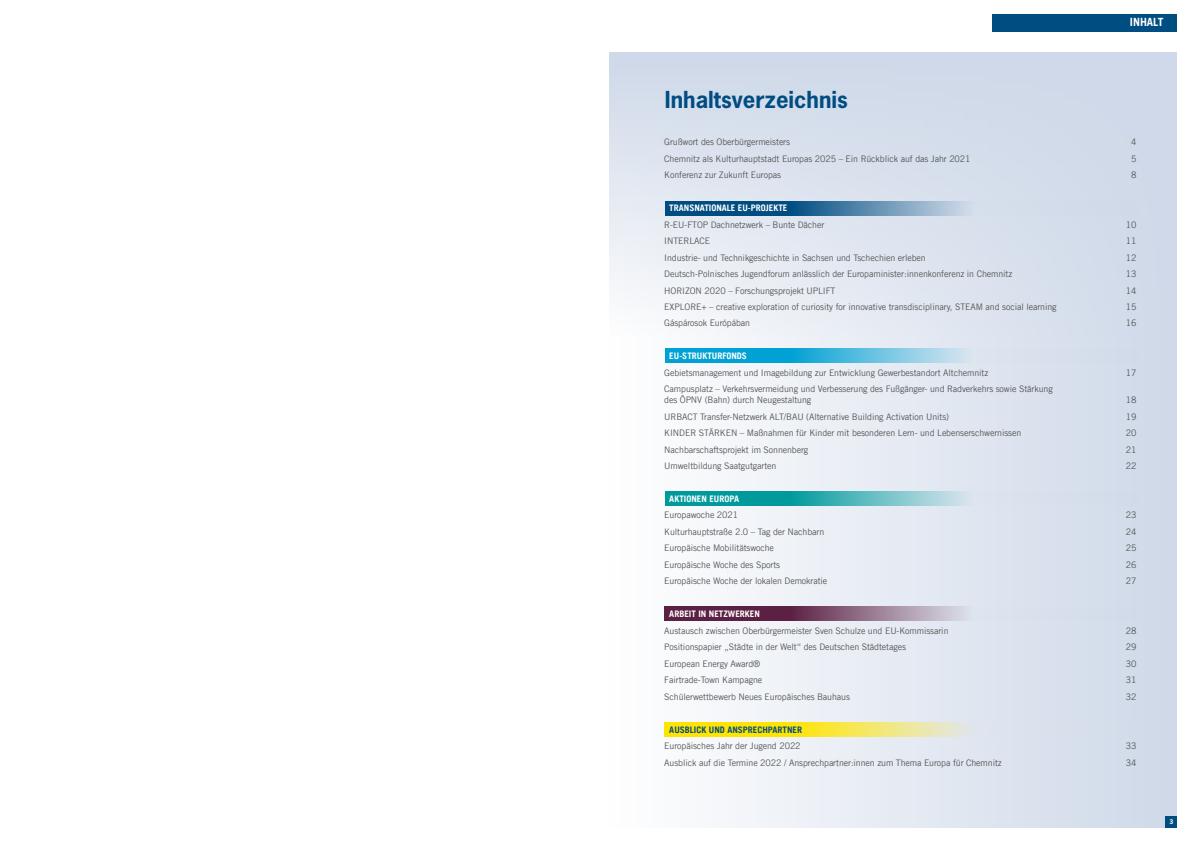
<style>
.page{position:relative;width:1191px;height:842px;background:#fff}
.page>*{position:absolute;margin:0;border:0;box-sizing:border-box;transform-origin:0 0}
.t1{font:700 22px "News Gothic Std";color:#004d82}
.t2{font:700 11.3px "Trade Gothic LT";color:#fff}
.t3{font:9px/10.8px "Trade Gothic LT";letter-spacing:-.01em;color:#565656}
.t4{font:700 9px "Trade Gothic LT";color:#fff}
.t5{font:700 9px "Trade Gothic LT";color:#004d82}
.t6{font:700 6.1px "News Gothic Std";color:#fff}
</style>
<div class="page">
<svg style="left:609px;top:52px;width:567px;height:776px"></svg>
<div style="left:1165px;top:816px;width:12px;height:12px;background:#004d82"></div>
<svg style="left:665px;top:201px;width:473px;height:15px;background:#739bba"></svg>
<svg style="left:665px;top:348px;width:473px;height:15px;background:#76c4e2"></svg>
<svg style="left:665px;top:491px;width:473px;height:15px;background:#76c1c8"></svg>
<svg style="left:664px;top:606px;width:473px;height:15px;background:#a0899f"></svg>
<svg style="left:664px;top:722px;width:473px;height:15px;background:#ece380"></svg>
<div style="left:992px;top:14px;width:184px;height:18px;background:#004d82"></div>
<h1 class="t1" style="left:665px;top:85px;width:184px">Inhaltsverzeichnis</h1>
<p class="t2" style="left:1130px;top:15px;width:35px">INHALT</p>
<p class="t3" style="left:664px;top:137px;width:127px">Grußwort des Oberbürgermeisters</p>
<p class="t3" style="left:1131px;top:137px;width:7px">4</p>
<p class="t3" style="left:664px;top:153px;width:308px">Chemnitz als Kulturhauptstadt Europas 2025 – Ein Rückblick auf das Jahr 2021</p>
<p class="t3" style="left:1131px;top:153px;width:7px">5</p>
<p class="t3" style="left:664px;top:169px;width:118px">Konferenz zur Zukunft Europas</p>
<p class="t3" style="left:1131px;top:169px;width:7px">8</p>
<p class="t4" style="left:669px;top:202px;width:120px">TRANSNATIONALE EU-PROJEKTE</p>
<p class="t3" style="left:664px;top:219px;width:161px">R-EU-FTOP Dachnetzwerk – Bunte Dächer</p>
<p class="t3" style="left:1125px;top:219px;width:12px">10</p>
<p class="t3" style="left:664px;top:235px;width:47px">INTERLACE</p>
<p class="t3" style="left:1125px;top:235px;width:12px">11</p>
<p class="t3" style="left:664px;top:252px;width:263px">Industrie- und Technikgeschichte in Sachsen und Tschechien erleben</p>
<p class="t3" style="left:1125px;top:252px;width:12px">12</p>
<p class="t3" style="left:664px;top:268px;width:349px">Deutsch-Polnisches Jugendforum anlässlich der Europaminister:innenkonferenz in Chemnitz</p>
<p class="t3" style="left:1125px;top:268px;width:12px">13</p>
<p class="t3" style="left:664px;top:285px;width:173px">HORIZON 2020 – Forschungsprojekt UPLIFT</p>
<p class="t3" style="left:1125px;top:285px;width:12px">14</p>
<p class="t3" style="left:664px;top:301px;width:394px">EXPLORE+ – creative exploration of curiosity for innovative transdisciplinary, STEAM and social learning</p>
<p class="t3" style="left:1125px;top:301px;width:12px">15</p>
<p class="t3" style="left:664px;top:318px;width:87px">Gáspárosok Európában</p>
<p class="t3" style="left:1125px;top:318px;width:12px">16</p>
<p class="t4" style="left:669px;top:351px;width:79px">EU-STRUKTURFONDS</p>
<p class="t3" style="left:664px;top:367px;width:325px">Gebietsmanagement und Imagebildung zur Entwicklung Gewerbestandort Altchemnitz</p>
<p class="t3" style="left:1125px;top:367px;width:12px">17</p>
<p class="t3" style="left:664px;top:384px;width:390px">Campusplatz – Verkehrsvermeidung und Verbesserung des Fußgänger- und Radverkehrs sowie Stärkung des ÖPNV (Bahn) durch Neugestaltung</p>
<p class="t3" style="left:1125px;top:394px;width:12px">18</p>
<p class="t3" style="left:664px;top:411px;width:286px">URBACT Transfer-Netzwerk ALT/BAU (Alternative Building Activation Units)</p>
<p class="t3" style="left:1125px;top:411px;width:12px">19</p>
<p class="t3" style="left:664px;top:427px;width:358px">KINDER STÄRKEN – Maßnahmen für Kinder mit besonderen Lern- und Lebenserschwernissen</p>
<p class="t3" style="left:1125px;top:427px;width:12px">20</p>
<p class="t3" style="left:664px;top:444px;width:145px">Nachbarschaftsprojekt im Sonnenberg</p>
<p class="t3" style="left:1125px;top:444px;width:12px">21</p>
<p class="t3" style="left:664px;top:460px;width:114px">Umweltbildung Saatgutgarten</p>
<p class="t3" style="left:1125px;top:460px;width:12px">22</p>
<p class="t4" style="left:669px;top:493px;width:71px">AKTIONEN EUROPA</p>
<p class="t3" style="left:664px;top:510px;width:75px">Europawoche 2021</p>
<p class="t3" style="left:1125px;top:510px;width:12px">23</p>
<p class="t3" style="left:664px;top:526px;width:161px">Kulturhauptstraße 2.0 – Tag der Nachbarn</p>
<p class="t3" style="left:1125px;top:526px;width:12px">24</p>
<p class="t3" style="left:664px;top:543px;width:111px">Europäische Mobilitätswoche</p>
<p class="t3" style="left:1125px;top:543px;width:12px">25</p>
<p class="t3" style="left:664px;top:559px;width:117px">Europäische Woche des Sports</p>
<p class="t3" style="left:1125px;top:559px;width:12px">26</p>
<p class="t3" style="left:664px;top:576px;width:164px">Europäische Woche der lokalen Demokratie</p>
<p class="t3" style="left:1125px;top:576px;width:12px">27</p>
<p class="t4" style="left:669px;top:608px;width:92px">ARBEIT IN NETZWERKEN</p>
<p class="t3" style="left:664px;top:625px;width:286px">Austausch zwischen Oberbürgermeister Sven Schulze und EU-Kommissarin</p>
<p class="t3" style="left:1125px;top:625px;width:12px">28</p>
<p class="t3" style="left:664px;top:641px;width:243px">Positionspapier „Städte in der Welt“ des Deutschen Städtetages</p>
<p class="t3" style="left:1125px;top:641px;width:12px">29</p>
<p class="t3" style="left:664px;top:658px;width:98px">European Energy Award®</p>
<p class="t3" style="left:1125px;top:658px;width:12px">30</p>
<p class="t3" style="left:664px;top:674px;width:99px">Fairtrade-Town Kampagne</p>
<p class="t3" style="left:1125px;top:674px;width:12px">31</p>
<p class="t3" style="left:664px;top:691px;width:187px">Schülerwettbewerb Neues Europäisches Bauhaus</p>
<p class="t3" style="left:1125px;top:691px;width:12px">32</p>
<p class="t5" style="left:669px;top:724px;width:134px">AUSBLICK UND ANSPRECHPARTNER</p>
<p class="t3" style="left:664px;top:740px;width:138px">Europäisches Jahr der Jugend 2022</p>
<p class="t3" style="left:1125px;top:740px;width:12px">33</p>
<p class="t3" style="left:664px;top:757px;width:339px">Ausblick auf die Termine 2022 / Ansprechpartner:innen zum Thema Europa für Chemnitz</p>
<p class="t3" style="left:1125px;top:757px;width:12px">34</p>
<p class="t6" style="left:1169px;top:818px;width:5px">3</p>
</div>
